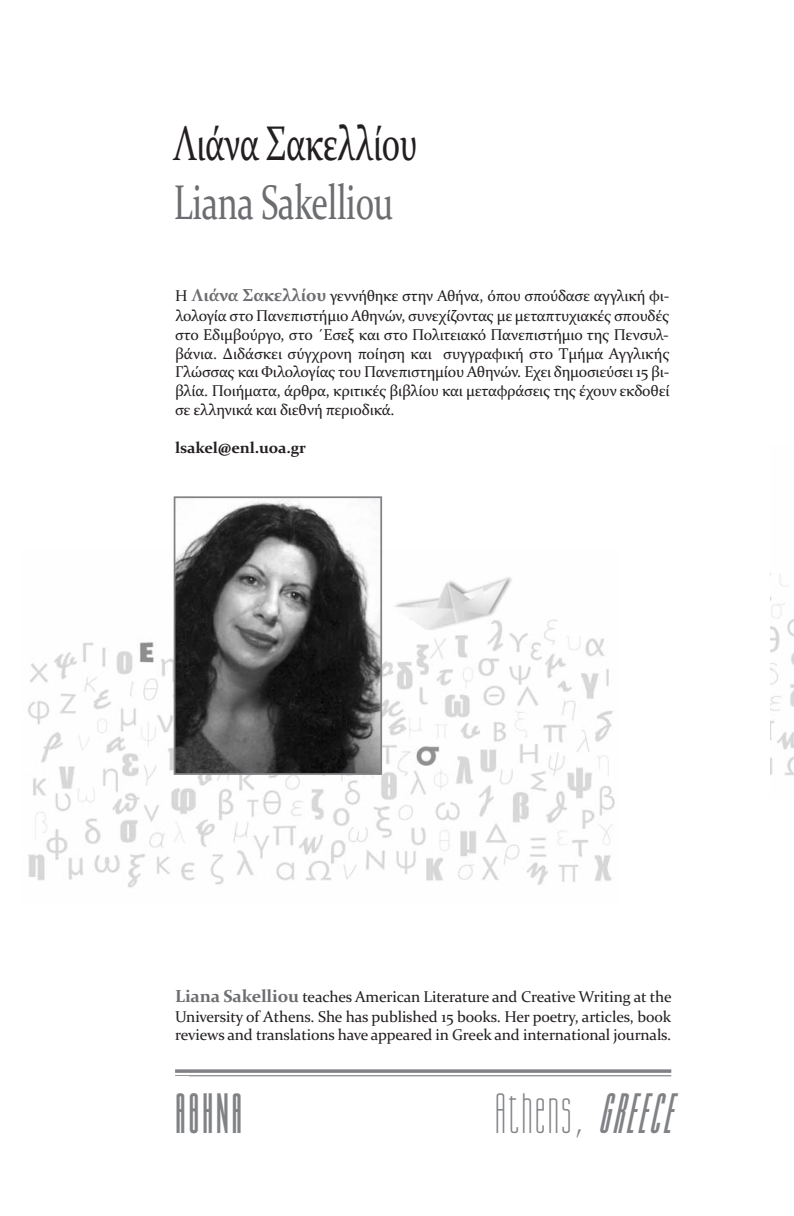
<style>
.page{position:relative;width:794px;height:1216px;background:#fff}
.page>*{position:absolute;margin:0;border:0;box-sizing:border-box;transform-origin:0 0}
.t1{font:49px "Constantia";letter-spacing:-.01em;color:#231f20;scale:.7 1}
.t2{font:49px "Constantia";letter-spacing:-.01em;color:#6c6d70;scale:.7 1}
.t3{font:300 49px "CF Anteus Greek";letter-spacing:.05em;color:#808285}
.t4{font:700 49px "CF Anteus Greek";letter-spacing:.05em;color:#808285}
.t5{font:15.75px/19.1px "Constantia";letter-spacing:-.01em;color:#231f20;text-align:justify}
.t6{font:700 15.75px "Constantia";letter-spacing:-.01em;color:#231f20}
.s1{font-weight:700;font-size:17.5px;color:#6c6d70}
.s2{font-weight:700;font-style:italic}
</style>
<div class="page">
<img style="left:770px;top:573px;width:24px;height:203px">
<img style="left:28px;top:551px;width:587px;height:337px">
<hr style="left:175px;top:1069px;width:496px;height:3px;background:#808285">
<hr style="left:175px;top:1075px;width:496px;height:1px;background:#808285">
<img style="left:177px;top:499px;width:202px;height:272px">
<div style="left:174px;top:496px;width:208px;height:278px;border:2px solid #808285"></div>
<h1 class="t1" style="left:174px;top:115px;width:349px">Λιάνα Σακελλίου</h1>
<h1 class="t2" style="left:174px;top:173px;width:315px">Liana Sakelliou</h1>
<p class="t5" style="left:175px;top:286px;width:496px">Η <span class="s1">Λιάνα Σακελλίου</span> γεννήθηκε στην Αθήνα, όπου σπούδασε αγγλική φι&shy;λολογία στο Πανεπιστήμιο Αθηνών, συνεχίζοντας με μεταπτυχιακές σπουδές στο Εδιμβούργο, στο ´ Εσεξ και στο Πολιτειακό Πανεπιστήμιο της Πενσυλ&shy;βάνια. Διδάσκει σύγχρονη ποίηση και συγγραφική στο Τμήμα Αγγλικής Γλώσσας και Φιλολογίας του Πανεπιστημίου Αθηνών. Εχει δημοσιεύσει 15 βι&shy;βλία. Ποιήματα, άρθρα, κριτικές βιβλίου και μεταφράσεις της έχουν εκδοθεί σε ελληνικά και διεθνή περιοδικά.</p>
<p class="t6" style="left:175px;top:438px;width:132px">lsakel@enl.uoa.gr</p>
<p class="t5" style="left:175px;top:986px;width:498px"><span class="s1">Liana Sakelliou</span> teaches American Literature and Creative Writing at the University of Athens. She has published 15 books. Her poetry, articles, book reviews and translations have appeared in Greek and international journals.</p>
<h1 class="t4" style="left:175px;top:1088px;width:69px">ΑΘΗΝΑ</h1>
<h1 class="t3" style="left:495px;top:1088px;width:188px">Athens, <span class="s2">GREECE</span></h1>
</div>
